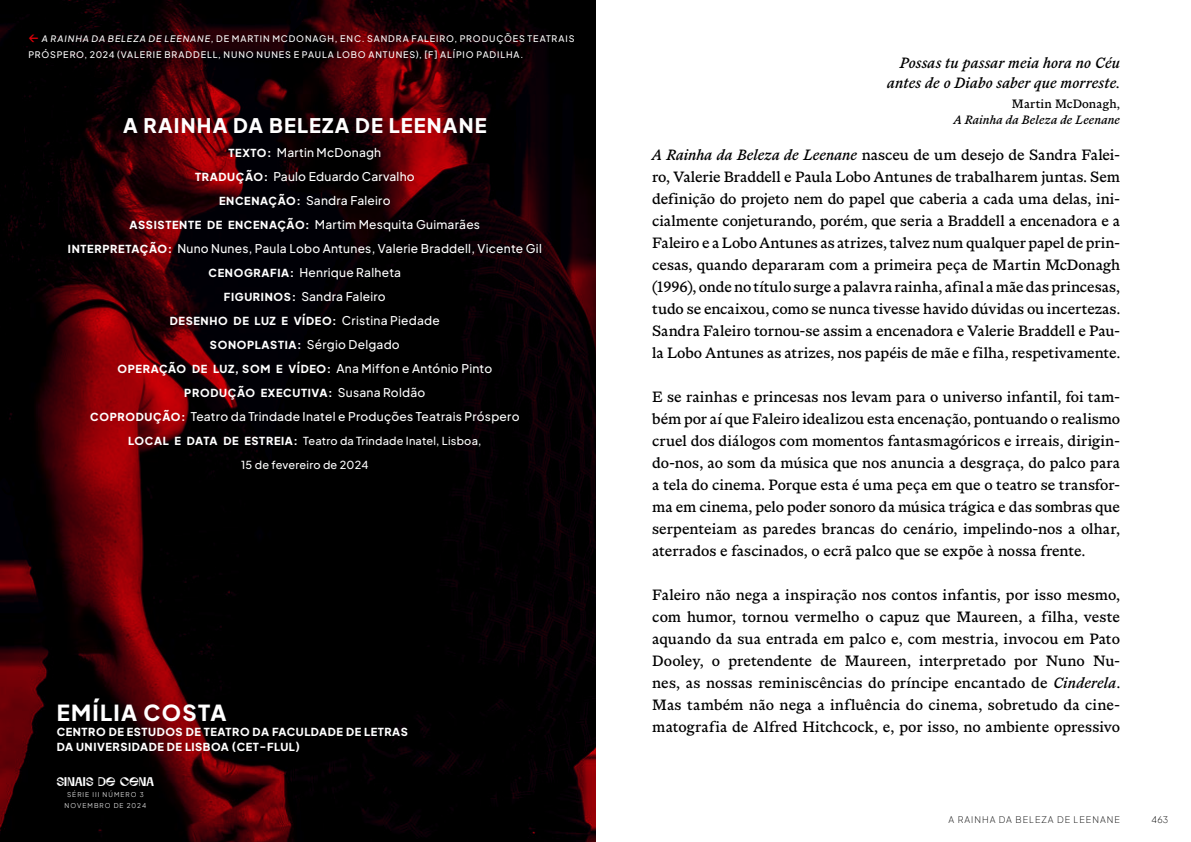
<style>
.page{position:relative;width:1191px;height:842px;background:#fff}
.page>*{position:absolute;margin:0;border:0;box-sizing:border-box;transform-origin:0 0}
.t1{font:22px "Plus Jakarta Sans";letter-spacing:.06em;color:#fff}
.t2{font:20px "Plus Jakarta Sans";letter-spacing:.06em;color:#fff}
.t3{font:16px/22px "ABC Marist";color:#000;text-align:justify}
.t4{font:italic 16px/20px "ABC Marist";letter-spacing:.01em;color:#000;text-align:right}
.t5{font:italic 13px "ABC Marist";letter-spacing:.01em;color:#000}
.t6{font:13px "ABC Marist";letter-spacing:.015em;color:#000}
.t7{font:12.6px "Nineties Display";letter-spacing:.02em;color:#fff}
.t8{font:12px/24px "Plus Jakarta Sans";letter-spacing:.02em;color:#fff;text-align:center}
.t9{font:11px/15px "Plus Jakarta Sans";letter-spacing:.05em;color:#fff}
.t10{font:11px/24px "Plus Jakarta Sans";letter-spacing:.02em;color:#fff;text-align:center}
.t11{font:9px/16px "Plus Jakarta Sans";letter-spacing:.095em;color:#fff}
.t12{font:200 9px "Plus Jakarta Sans";letter-spacing:.11em;color:#000}
.t13{font:300 6.6px/10.5px "Plus Jakarta Sans";letter-spacing:.16em;color:#fff;text-align:center}
.s1{font-weight:500;font-style:italic;font-size:14px;color:#da0009}
.s2{font-weight:500;font-style:italic}
.s3{font-size:11px}
.s4{font-size:12px}
.s5{font-style:italic}
</style>
<div class="page">
<svg style="left:0;top:0;width:595px;height:842px;fill:#000"></svg>
<p class="t11" style="left:28px;top:30px;width:547px"><span class="s1">←</span> <span class="s2">A RAINHA DA BELEZA DE LEENANE</span>, DE MARTIN MCDONAGH, ENC. SANDRA FALEIRO, PRODUÇÕES TEATRAIS<br>PRÓSPERO, 2024 (VALERIE BRADDELL, NUNO NUNES E PAULA LOBO ANTUNES), [F] ALÍPIO PADILHA.</p>
<p class="t2" style="left:123px;top:109px;width:365px">A RAINHA DA BELEZA DE LEENANE</p>
<p class="t8" style="left:68px;top:139px;width:475px"><span class="s3">TEXTO:</span> Martin McDonagh<br><span class="s3">TRADUÇÃO:</span> Paulo Eduardo Carvalho<br><span class="s3">ENCENAÇÃO:</span> Sandra Faleiro<br><span class="s3">ASSISTENTE DE ENCENAÇÃO:</span> Martim Mesquita Guimarães<br><span class="s3">INTERPRETAÇÃO:</span> Nuno Nunes, Paula Lobo Antunes, Valerie Braddell, Vicente Gil <span class="s3">CENOGRAFIA:</span> Henrique Ralheta<br><span class="s3">FIGURINOS:</span> Sandra Faleiro</p>
<p class="t9" style="left:170px;top:312px;width:272px">DESENHO DE LUZ E VÍDEO: <span class="s4">Cristina Piedade</span></p>
<p class="t8" style="left:210px;top:331px;width:191px"><span class="s3">SONOPLASTIA:</span> Sérgio Delgado</p>
<p class="t9" style="left:117px;top:356px;width:376px;line-height:24px;text-align:center">OPERAÇÃO DE LUZ, SOM E VÍDEO: <span class="s4">Ana Miffon e António Pinto<br></span>PRODUÇÃO EXECUTIVA: <span class="s4">Susana Roldão</span></p>
<p class="t8" style="left:90px;top:403px;width:431px"><span class="s3">COPRODUÇÃO:</span> Teatro da Trindade Inatel e Produções Teatrais Próspero</p>
<p class="t10" style="left:128px;top:428px;width:355px">LOCAL E DATA DE ESTREIA: Teatro da Trindade Inatel, Lisboa,<br>15 de fevereiro de 2024</p>
<h1 class="t1" style="left:57px;top:695px;width:171px">EMÍLIA COSTA</h1>
<p class="t9" style="left:57px;top:723px;width:352px">CENTRO DE ESTUDOS DE TEATRO DA FACULDADE DE LETRAS<br>DA UNIVERSIDADE DE LISBOA (CET-FLUL)</p>
<p class="t7" style="left:57px;top:776px;width:99px">SINAIS DE CENA</p>
<p class="t13" style="left:65px;top:789px;width:83px">SÉRIE III NÚMERO 3<br>NOVEMBRO DE 2024</p>
<p class="t4" style="left:887px;top:53px;width:234px">Possas tu passar meia hora no Céu antes de o Diabo saber que morreste.</p>
<p class="t6" style="left:1012px;top:97px;width:110px">Martin McDonagh,</p>
<p class="t5" style="left:953px;top:113px;width:168px">A Rainha da Beleza de Leenane</p>
<p class="t3" style="left:652px;top:144px;width:469px"><span class="s5">A Rainha da Beleza de Leenane</span> nasceu de um desejo de Sandra Falei&shy;ro, Valerie Braddell e Paula Lobo Antunes de trabalharem juntas. Sem definição do projeto nem do papel que caberia a cada uma delas, ini&shy;cialmente conjeturando, porém, que seria a Braddell a encenadora e a Faleiro e a Lobo Antunes as atrizes, talvez num qualquer papel de prin&shy;cesas, quando depararam com a primeira peça de Martin McDonagh (1996), onde no título surge a palavra rainha, afinal a mãe das princesas, tudo se encaixou, como se nunca tivesse havido dúvidas ou incertezas.<br>Sandra Faleiro tornou-se assim a encenadora e Valerie Braddell e Pau&shy;la Lobo Antunes as atrizes, nos papéis de mãe e filha, respetivamente.</p>
<p class="t3" style="left:652px;top:386px;width:469px">E se rainhas e princesas nos levam para o universo infantil, foi tam&shy;bém por aí que Faleiro idealizou esta encenação, pontuando o realismo cruel dos diálogos com momentos fantasmagóricos e irreais, dirigin&shy;do-nos, ao som da música que nos anuncia a desgraça, do palco para a tela do cinema. Porque esta é uma peça em que o teatro se transfor&shy;ma em cinema, pelo poder sonoro da música trágica e das sombras que serpenteiam as paredes brancas do cenário, impelindo-nos a olhar, aterrados e fascinados, o ecrã palco que se expõe à nossa frente.</p>
<p class="t3" style="left:652px;top:584px;width:469px">Faleiro não nega a inspiração nos contos infantis, por isso mesmo, com humor, tornou vermelho o capuz que Maureen, a filha, veste aquando da sua entrada em palco e, com mestria, invocou em Pato Dooley, o pretendente de Maureen, interpretado por Nuno Nu&shy;nes, as nossas reminiscências do príncipe encantado de <span class="s5">Cinderela</span>.<br>Mas também não nega a influência do cinema, sobretudo da cine&shy;matografia de Alfred Hitchcock, e, por isso, no ambiente opressivo</p>
<p class="t12" style="left:948px;top:812px;width:173px">A RAINHA DA BELEZA DE LEENANE</p>
<p class="t12" style="left:1151px;top:812px;width:18px">463</p>
</div>
